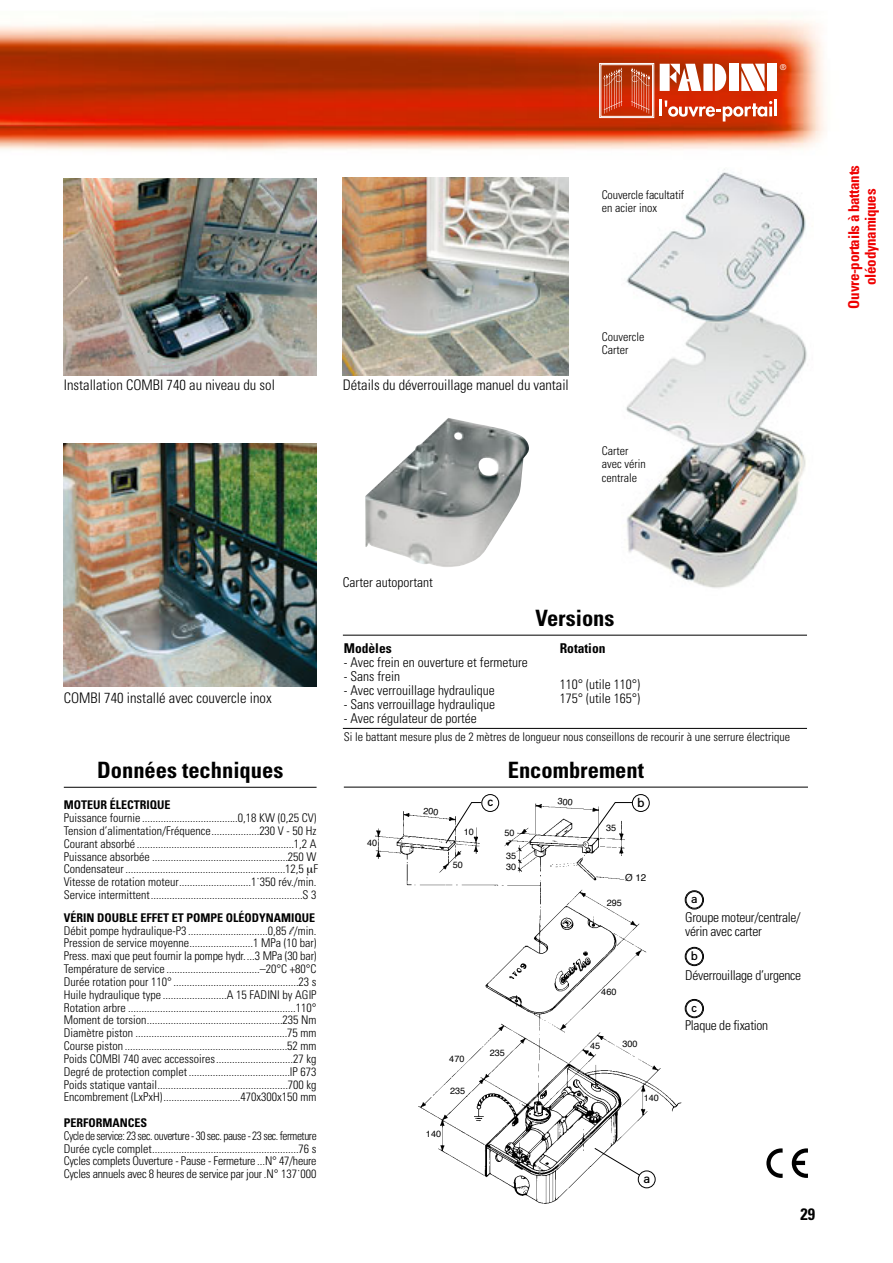
<style>
.page{position:relative;width:893px;height:1263px;background:#fff}
.page>*{position:absolute;margin:0;border:0;box-sizing:border-box;transform-origin:0 0}
.t1{font:700 condensed 22.5px "Univers";color:#000}
.t2{font:700 condensed 16.5px "Univers";color:#000}
.t3{font:700 condensed 15px/16.6px "Univers";letter-spacing:-.02em;color:#ef0000;text-align:center}
.t4{font:300 condensed 14.55px "Univers";color:#000}
.t5{font:300 condensed 13.5px "Univers";color:#000}
.t6{font:300 condensed 13.5px/13.5px "Univers";letter-spacing:-.02em;color:#000}
.t7{font:700 condensed 13.5px "Univers";color:#000}
.t8{font:12.6px "OCRB";color:#000}
.t9{font:300 condensed 12px/12.8px "Univers";color:#000}
.t10{font:300 condensed 12px/12.8px "Univers";color:#000;text-align:justify;scale:.94 1}
.t11{font:700 condensed 12px "Univers";color:#000}
.t12{font:12px "OCRB";color:#000}
.t13{font:9.75px "Helvetica";color:#000}
.t14{font:9px/10.5px "Helvetica";color:#000}
.t15{font:7.65px "Futura";color:#fff}
.s1{font-weight:700}
.s2{font-family:"Freestyle Script";font-weight:400;font-stretch:normal}
</style>
<div class="page">
<img style="left:0;top:18px;width:826px;height:479px">
<hr style="left:64px;top:787px;width:253px;height:1px;background:#000">
<hr style="left:344px;top:787px;width:464px;height:1px;background:#000">
<img style="left:357px;top:787px;width:328px;height:417px">
<svg style="left:445px;top:802px;width:36px;height:374px"></svg>
<svg style="left:481px;top:793px;width:175px;height:396px"></svg>
<img style="left:622px;top:168px;width:192px;height:420px">
<img style="left:343px;top:178px;width:226px;height:197px">
<div style="left:685px;top:890px;width:19px;height:19px;border:1px solid #000;border-radius:50%"></div>
<div style="left:686px;top:891px;width:17px;height:17px;border:1px solid #000;border-radius:50%"></div>
<div style="left:685px;top:999px;width:19px;height:19px;border:1px solid #000;border-radius:50%"></div>
<div style="left:686px;top:1000px;width:17px;height:17px;border:1px solid #000;border-radius:50%"></div>
<div style="left:685px;top:947px;width:19px;height:19px;border:1px solid #000;border-radius:50%"></div>
<div style="left:686px;top:948px;width:17px;height:17px;border:1px solid #000;border-radius:50%"></div>
<hr style="left:343px;top:635px;width:464px;height:1px;background:#000">
<hr style="left:343px;top:728px;width:464px;height:1px;background:#000">
<img style="left:64px;top:179px;width:253px;height:196px">
<img style="left:64px;top:443px;width:253px;height:244px">
<img style="left:365px;top:417px;width:166px;height:150px">
<svg style="left:766px;top:1148px;width:17px;height:30px"></svg>
<svg style="left:792px;top:1148px;width:16px;height:30px"></svg>
<div style="left:599px;top:63px;width:55px;height:55px;border:1px solid #fff"></div>
<div style="left:601px;top:64px;width:52px;height:53px;border:1px solid #fff"></div>
<svg style="left:603px;top:67px;width:20px;height:47px"></svg>
<svg style="left:631px;top:67px;width:19px;height:47px"></svg>
<div style="left:729px;top:64px;width:9px;height:27px;background:#fff"></div>
<div style="left:768px;top:64px;width:9px;height:27px;background:#fff"></div>
<svg style="left:660px;top:64px;width:66px;height:27px"></svg>
<svg style="left:741px;top:64px;width:24px;height:27px"></svg>
<hr style="left:659px;top:100px;width:3px;height:16px;background:#fff">
<svg style="left:665px;top:100px;width:107px;height:22px"></svg>
<hr style="left:774px;top:100px;width:3px;height:16px;background:#fff">
<svg style="left:424px;top:807px;width:14px;height:8px"></svg>
<svg style="left:558px;top:798px;width:15px;height:8px"></svg>
<p class="t4" style="left:64px;top:379px;width:213px">Installation COMBI 740 au niveau du sol</p>
<p class="t9" style="left:602px;top:189px;width:84px;line-height:13.5px">Couvercle facultatif en acier inox</p>
<p class="t4" style="left:343px;top:379px;width:227px">Détails du déverrouillage manuel du vantail</p>
<p class="t9" style="left:602px;top:331px;width:44px;line-height:13.5px">Couvercle<br>Carter</p>
<p class="t9" style="left:602px;top:445px;width:45px;line-height:13.5px">Carter avec vérin centrale</p>
<p class="t15" style="left:780px;top:63px;width:8px">®</p>
<p class="t3" style="left:847px;top:309px;width:145px;rotate:-90deg">Ouvre-portails à battants oléodynamiques</p>
<p class="t4" style="left:64px;top:692px;width:209px">COMBI 740 installé avec couvercle inox</p>
<p class="t5" style="left:343px;top:577px;width:91px">Carter autoportant</p>
<h1 class="t1" style="left:535px;top:610px;width:81px">Versions</h1>
<p class="t7" style="left:344px;top:643px;width:49px">Modèles</p>
<p class="t7" style="left:560px;top:643px;width:47px">Rotation</p>
<p class="t5" style="left:344px;top:657px;width:186px">- Avec frein en ouverture et fermeture</p>
<p class="t5" style="left:344px;top:671px;width:58px">- Sans frein</p>
<p class="t5" style="left:560px;top:679px;width:82px">110 (utile 110 )</p>
<p class="t5" style="left:344px;top:685px;width:153px">- Avec verrouillage hydraulique</p>
<p class="t5" style="left:560px;top:694px;width:82px">175 (utile 165 )</p>
<p class="t5" style="left:344px;top:699px;width:153px">- Sans verrouillage hydraulique</p>
<p class="t5" style="left:344px;top:713px;width:135px">- Avec régulateur de portée</p>
<p class="t9" style="left:344px;top:732px;width:448px">Si le battant mesure plus de 2 mètres de longueur nous conseillons de recourir à une serrure électrique</p>
<h1 class="t1" style="left:97px;top:762px;width:188px">Données techniques</h1>
<h1 class="t1" style="left:508px;top:761px;width:138px">Encombrement</h1>
<p class="t11" style="left:64px;top:801px;width:108px">MOTEUR ÉLECTRIQUE</p>
<p class="t9" style="left:64px;top:813px;width:256px">Puissance fournie ....................................0,18 KW (0,25 CV)<br>Tension d’alimentation/Fréquence..................230 V - 50 Hz Courant absorbé ...........................................................1,2 A Puissance absorbée ...................................................250 W Condensateur ............................................................12,5 F Vitesse de rotation moteur...........................1˙350 rév./min.<br>Service intermittent.........................................................S 3</p>
<p class="t9" style="left:64px;top:912px;width:254px"><span class="s1">VÉRIN DOUBLE EFFET ET POMPE OLÉODYNAMIQUE </span>Débit pompe hydraulique-P3 ..............................0,85 <span class="s2">l</span> /min.<br>Pression de service moyenne........................1 MPa (10 bar)<br>Press. maxi que peut fournir la pompe hydr....3 MPa (30 bar)<br>Température de service ...................................–20 C +80 C Durée rotation pour 110 ...............................................23 s Huile hydraulique type ........................A 15 FADINI by AGIP Rotation arbre ...............................................................110<br>Moment de torsion...................................................235 Nm Diamètre piston .........................................................75 mm Course piston .............................................................52 mm Poids COMBI 740 avec accessoires.............................27 kg Degré de protection complet ......................................IP 673<br>Poids statique vantail.................................................700 kg Encombrement (LxPxH).............................470x300x150 mm</p>
<p class="t11" style="left:64px;top:1118px;width:85px">PERFORMANCES</p>
<p class="t10" style="left:64px;top:1130px;width:270px">Cycle de service: 23 sec. ouverture - 30 sec. pause - 23 sec. fermeture Durée cycle complet.......................................................76 s Cycles complets Ouverture - Pause - Fermeture ...N 47/heure Cycles annuels avec 8 heures de service par jour .N 137˙000</p>
<p class="t14" style="left:367px;top:838px;width:12px">40</p>
<p class="t14" style="left:464px;top:827px;width:12px">10</p>
<p class="t14" style="left:453px;top:860px;width:12px">50</p>
<p class="t8" style="left:486px;top:797px;width:11px">c</p>
<p class="t8" style="left:637px;top:798px;width:11px">b</p>
<p class="t14" style="left:504px;top:829px;width:12px">50</p>
<p class="t14" style="left:506px;top:851px;width:12px">35<br>30</p>
<p class="t14" style="left:606px;top:823px;width:12px">35</p>
<p class="t13" style="left:625px;top:873px;width:23px">Ø 12</p>
<p class="t14" style="left:607px;top:899px;width:17px">295</p>
<p class="t14" style="left:449px;top:1054px;width:17px">470</p>
<p class="t14" style="left:450px;top:1086px;width:17px">235</p>
<p class="t14" style="left:426px;top:1129px;width:17px">140</p>
<p class="t14" style="left:490px;top:1048px;width:17px">235</p>
<p class="t14" style="left:601px;top:987px;width:17px">460</p>
<p class="t14" style="left:590px;top:1041px;width:12px">45</p>
<p class="t14" style="left:623px;top:1039px;width:17px">300</p>
<p class="t14" style="left:644px;top:1093px;width:17px">140</p>
<p class="t8" style="left:643px;top:1173px;width:11px">a</p>
<p class="t12" style="left:690px;top:894px;width:10px">a</p>
<p class="t6" style="left:685px;top:912px;width:117px">Groupe moteur/centrale/ vérin avec carter</p>
<p class="t12" style="left:690px;top:951px;width:10px">b</p>
<p class="t6" style="left:685px;top:970px;width:117px">Déverrouillage d’urgence</p>
<p class="t6" style="left:685px;top:1020px;width:85px">Plaque de fixation</p>
<p class="t12" style="left:690px;top:1003px;width:10px">c</p>
<h2 class="t2" style="left:801px;top:1208px;width:16px">29</h2>
</div>
